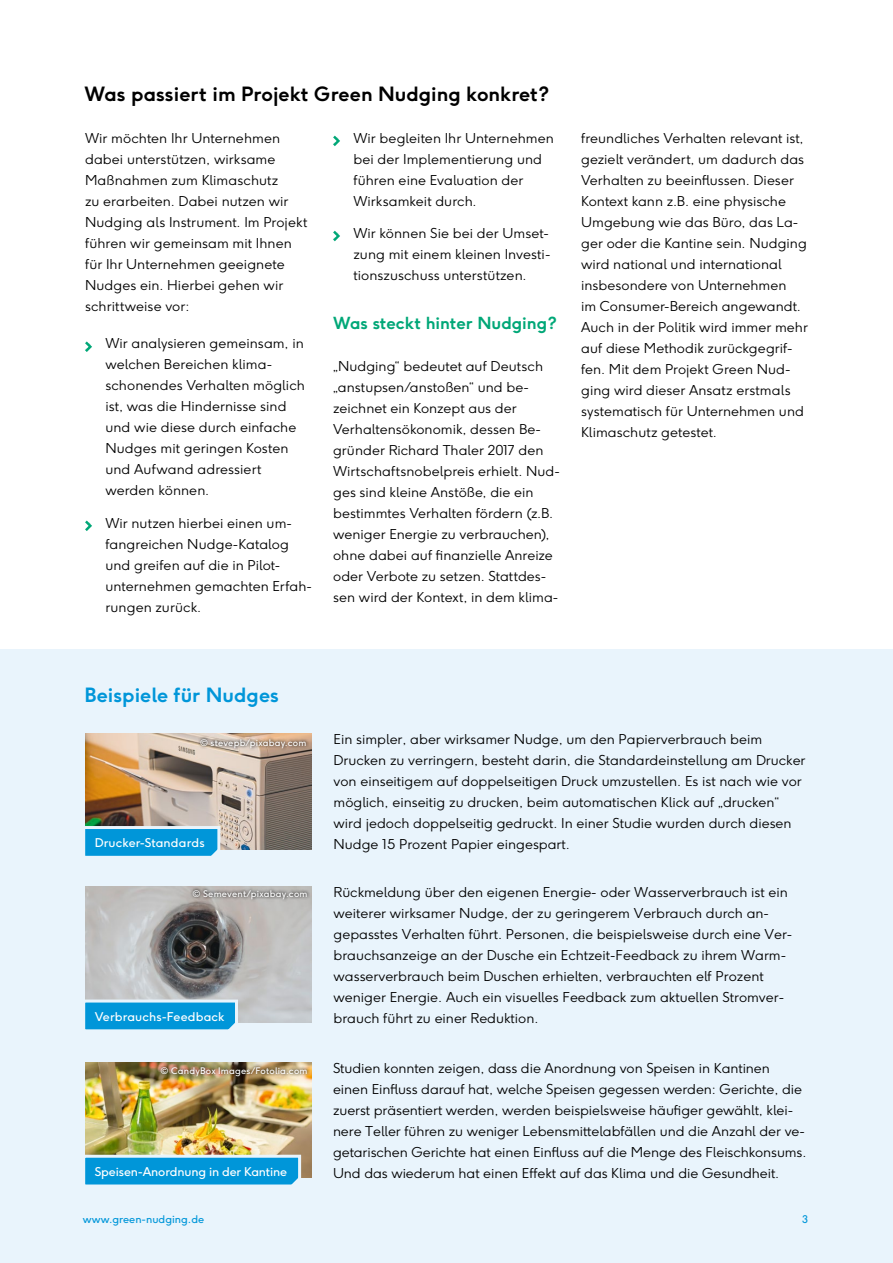
<style>
.page{position:relative;width:893px;height:1263px;background:#fff}
.page>*{position:absolute;margin:0;border:0;box-sizing:border-box;transform-origin:0 0}
.t1{font:700 19.5px "F37 Ginger";color:#000}
.t2{font:700 19.5px "F37 Ginger";color:#0096d9}
.t3{font:700 16.5px "F37 Ginger";color:#00a777}
.t4{font:300 13.5px/21px "F37 Ginger";color:#000}
.t5{font:12px "F37 Ginger";letter-spacing:.005em;color:#fff}
.t6{font:10.5px "F37 Ginger";color:#0096d9}
.t7{font:9px "F37 Ginger";letter-spacing:.02em;color:#fff}
</style>
<div class="page">
<div style="left:0;top:649px;width:893px;height:614px;background:#e9f4fc"></div>
<img style="left:85px;top:733px;width:227px;height:116px">
<img style="left:85px;top:887px;width:227px;height:136px">
<img style="left:85px;top:1062px;width:227px;height:116px">
<svg style="left:85px;top:824px;width:137px;height:32px"></svg>
<svg style="left:85px;top:998px;width:156px;height:32px"></svg>
<svg style="left:85px;top:1153px;width:219px;height:32px"></svg>
<svg style="left:197px;top:735px;width:112px;height:16px"></svg>
<svg style="left:190px;top:886px;width:120px;height:16px"></svg>
<img style="left:158px;top:1063px;width:152px;height:16px">
<svg style="left:85px;top:341px;width:7px;height:11px"></svg>
<svg style="left:85px;top:520px;width:7px;height:11px"></svg>
<svg style="left:333px;top:136px;width:7px;height:10px"></svg>
<svg style="left:333px;top:231px;width:7px;height:10px"></svg>
<h1 class="t1" style="left:84px;top:81px;width:466px">Was passiert im Projekt Green Nudging konkret?</h1>
<p class="t4" style="left:85px;top:127px;width:224px">Wir möchten Ihr Unternehmen dabei unterstützen, wirksame<br>Maßnahmen zum Klimaschutz<br>zu erarbeiten. Dabei nutzen wir<br>Nudging als Instrument. Im Projekt führen wir gemeinsam mit Ihnen für Ihr Unternehmen geeignete<br>Nudges ein. Hierbei gehen wir schrittweise vor:</p>
<p class="t4" style="left:105px;top:333px;width:201px">Wir analysieren gemeinsam, in welchen Bereichen klima&shy;schonendes Verhalten möglich ist, was die Hindernisse sind und wie diese durch einfache<br>Nudges mit geringen Kosten und Aufwand adressiert werden können.</p>
<p class="t4" style="left:105px;top:512px;width:208px">Wir nutzen hierbei einen um&shy;fangreichen Nudge-Katalog und greifen auf die in Pilot&shy;unternehmen gemachten Erfah&shy;rungen zurück.</p>
<p class="t4" style="left:353px;top:127px;width:202px">Wir begleiten Ihr Unternehmen bei der Implementierung und führen eine Evaluation der<br>Wirksamkeit durch.</p>
<p class="t4" style="left:353px;top:222px;width:198px">Wir können Sie bei der Umset&shy;zung mit einem kleinen Investi&shy;tionszuschuss unterstützen.</p>
<p class="t3" style="left:333px;top:312px;width:225px">Was steckt hinter Nudging?</p>
<p class="t4" style="left:333px;top:355px;width:228px">„Nudging“ bedeutet auf Deutsch „anstupsen/anstoßen“ und be&shy;zeichnet ein Konzept aus der Verhaltensökonomik, dessen Be&shy;gründer Richard Thaler 2017 den Wirtschaftsnobelpreis erhielt. Nud&shy;ges sind kleine Anstöße, die ein bestimmtes Verhalten fördern (z.B. weniger Energie zu verbrauchen), ohne dabei auf finanzielle Anreize oder Verbote zu setzen. Stattdes&shy;sen wird der Kontext, in dem klima-</p>
<p class="t4" style="left:581px;top:127px;width:228px">freundliches Verhalten relevant ist, gezielt verändert, um dadurch das<br>Verhalten zu beeinflussen. Dieser<br>Kontext kann z.B. eine physische<br>Umgebung wie das Büro, das La&shy;ger oder die Kantine sein. Nudging wird national und international insbesondere von Unternehmen<br>im Consumer-Bereich angewandt.<br>Auch in der Politik wird immer mehr auf diese Methodik zurückgegrif&shy;fen. Mit dem Projekt Green Nud&shy;ging wird dieser Ansatz erstmals systematisch für Unternehmen und<br>Klimaschutz getestet.</p>
<h1 class="t2" style="left:84px;top:682px;width:196px">Beispiele für Nudges</h1>
<p class="t7" style="left:200px;top:737px;width:108px">© stevepb/pixabay.com</p>
<p class="t4" style="left:334px;top:729px;width:473px">Ein simpler, aber wirksamer Nudge, um den Papierverbrauch beim Drucken zu verringern, besteht darin, die Standardeinstellung am Drucker von einseitigem auf doppelseitigen Druck umzustellen. Es ist nach wie vor möglich, einseitig zu drucken, beim automatischen Klick auf „drucken“ wird jedoch doppelseitig gedruckt. In einer Studie wurden durch diesen</p>
<p class="t5" style="left:95px;top:835px;width:111px">Drucker-Standards</p>
<p class="t4" style="left:334px;top:834px;width:238px">Nudge 15 Prozent Papier eingespart.</p>
<p class="t7" style="left:193px;top:888px;width:117px">© Semevent/pixabay.com</p>
<p class="t5" style="left:95px;top:1009px;width:131px">Verbrauchs-Feedback</p>
<p class="t7" style="left:161px;top:1064px;width:148px">© CandyBox Images/Fotolia.com</p>
<p class="t5" style="left:95px;top:1164px;width:194px">Speisen-Anordnung in der Kantine</p>
<p class="t4" style="left:334px;top:882px;width:460px">Rückmeldung über den eigenen Energie- oder Wasserverbrauch ist ein weiterer wirksamer Nudge, der zu geringerem Verbrauch durch an&shy;gepasstes Verhalten führt. Personen, die beispielsweise durch eine Ver&shy;brauchsanzeige an der Dusche ein Echtzeit-Feedback zu ihrem Warm&shy;wasserverbrauch beim Duschen erhielten, verbrauchten elf Prozent weniger Energie. Auch ein visuelles Feedback zum aktuellen Stromver&shy;brauch führt zu einer Reduktion.</p>
<p class="t4" style="left:333px;top:1057px;width:475px">Studien konnten zeigen, dass die Anordnung von Speisen in Kantinen einen Einfluss darauf hat, welche Speisen gegessen werden: Gerichte, die zuerst präsentiert werden, werden beispielsweise häufiger gewählt, klei&shy;nere Teller führen zu weniger Lebensmittelabfällen und die Anzahl der ve&shy;getarischen Gerichte hat einen Einfluss auf die Menge des Fleischkonsums.<br>Und das wiederum hat einen Effekt auf das Klima und die Gesundheit.</p>
<p class="t6" style="left:83px;top:1212px;width:123px">www.green-nudging.de</p>
<p class="t6" style="left:802px;top:1213px;width:8px">3</p>
</div>
